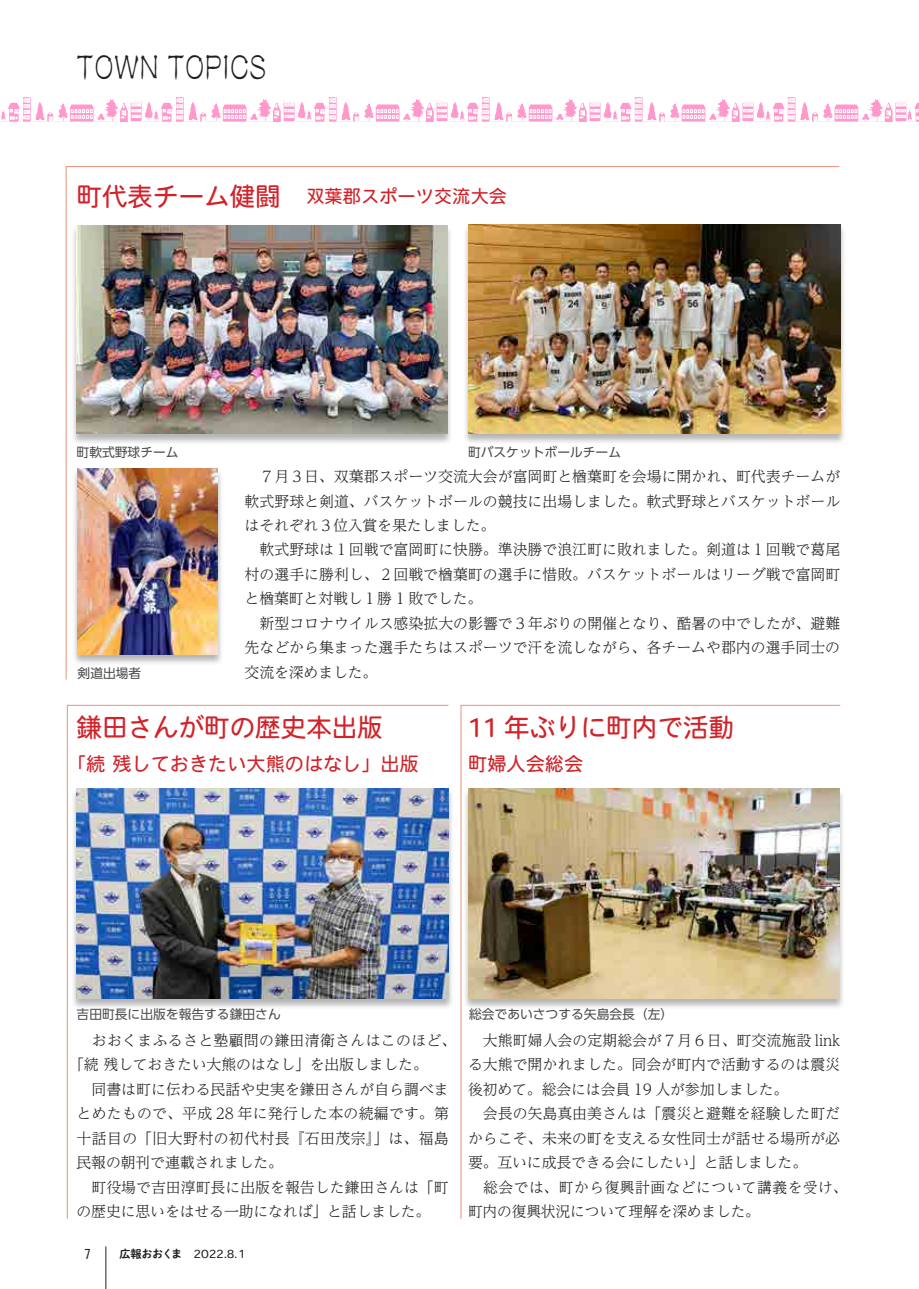
<style>
.page{position:relative;width:919px;height:1289px;background:#fff}
.page>*{position:absolute;margin:0;border:0;box-sizing:border-box;transform-origin:0 0}
.t1{font:31.95px "Reisho E1 Std";color:#231f20;scale:.8 1}
.t2{font:25.5px "Heisei Maru Go Std W4";color:#d1232a}
.t3{font:19.2px "Heisei Maru Go Std W4";color:#d1232a}
.t4{font:18px "Heisei Maru Go Std W4";letter-spacing:.01em;color:#d1232a}
.t5{font:300 14.85px/24.5px "UD Reimin Pr 6 N";color:#231f20}
.t6{font:300 14.85px "UD Reimin Pr 6 N";letter-spacing:.02em;color:#231f20}
.t7{font:300 14.85px "UD Reimin Pr 6 N";letter-spacing:.025em;color:#231f20}
.t8{font:13.8px "Heisei Maru Go Std W4";color:#231f20;scale:.8 1}
.t9{font:12.75px "UD Shin Go Pr 6 N";color:#4b4c4d}
.t10{font:11.1px "Heisei Maru Go Std W4";color:#231f20}
.t11{font:11.1px "P Shuei NM Go Std N B";letter-spacing:-.035em;color:#231f20}
</style>
<div class="page">
<svg style="left:0;top:97px;width:919px;height:25px"></svg>
<div style="left:71px;top:787px;width:383px;height:222px;background:#231f20;opacity:.33"></div>
<img style="left:77px;top:788px;width:372px;height:210px">
<hr style="left:67px;top:705px;width:381px;height:1px;background:#e59279">
<hr style="left:67px;top:705px;width:1px;height:513px;background:#e59279">
<hr style="left:66px;top:166px;width:773px;height:1px;background:#e59279">
<hr style="left:66px;top:166px;width:1px;height:513px;background:#e59279">
<div style="left:71px;top:224px;width:382px;height:220px;background:#231f20;opacity:.33"></div>
<img style="left:77px;top:225px;width:370px;height:209px">
<div style="left:72px;top:468px;width:151px;height:197px;background:#231f20;opacity:.33"></div>
<img style="left:78px;top:469px;width:140px;height:185px">
<div style="left:462px;top:224px;width:383px;height:220px;background:#231f20;opacity:.33"></div>
<img style="left:468px;top:224px;width:372px;height:210px">
<div style="left:463px;top:787px;width:381px;height:222px;background:#231f20;opacity:.33"></div>
<img style="left:468px;top:788px;width:371px;height:210px">
<hr style="left:460px;top:705px;width:380px;height:1px;background:#e59279">
<hr style="left:460px;top:705px;width:1px;height:513px;background:#e59279">
<hr style="left:106px;top:1246px;width:1px;height:42px;background:#231f20">
<h1 class="t1" style="left:77px;top:44px;width:239px">TOWN TOPICS</h1>
<h2 class="t2" style="left:77px;top:179px;width:231px">町代表チーム健闘　</h2>
<p class="t4" style="left:306px;top:184px;width:202px">双葉郡スポーツ交流大会</p>
<p class="t9" style="left:77px;top:441px;width:104px">町軟式野球チーム</p>
<p class="t9" style="left:78px;top:663px;width:65px">剣道出場者</p>
<p class="t9" style="left:468px;top:441px;width:155px">町バスケットボールチーム</p>
<p class="t5" style="left:244px;top:463px;width:597px">　７月３日、双葉郡スポーツ交流大会が富岡町と楢葉町を会場に開かれ、町代表チームが軟式野球と剣道、バスケットボールの競技に出場しました。軟式野球とバスケットボールはそれぞれ３位入賞を果たしました。<br>　軟式野球は１回戦で富岡町に快勝。準決勝で浪江町に敗れました。剣道は１回戦で葛尾村の選手に勝利し、２回戦で楢葉町の選手に惜敗。バスケットボールはリーグ戦で富岡町と楢葉町と対戦し１勝 1 敗でした。<br>　新型コロナウイルス感染拡大の影響で３年ぶりの開催となり、酷暑の中でしたが、避難先などから集まった選手たちはスポーツで汗を流しながら、各チームや郡内の選手同士の交流を深めました。</p>
<h2 class="t2" style="left:77px;top:710px;width:308px">鎌田さんが町の歴史本出版</h2>
<p class="t3" style="left:67px;top:750px;width:353px">「続残しておきたい大熊のはなし」出版</p>
<h2 class="t2" style="left:468px;top:710px;width:267px">11 年ぶりに町内で活動</h2>
<p class="t3" style="left:468px;top:750px;width:116px">町婦人会総会</p>
<p class="t9" style="left:77px;top:1004px;width:206px">吉田町長に出版を報告する鎌田さん</p>
<p class="t6" style="left:77px;top:1028px;width:381px">　おおくまふるさと塾顧問の鎌田清衛さんはこのほど、</p>
<p class="t5" style="left:69px;top:1051px;width:360px">「続残しておきたい大熊のはなし」を出版しました。</p>
<p class="t5" style="left:77px;top:1076px;width:374px">　同書は町に伝わる民話や史実を鎌田さんが自ら調べま</p>
<p class="t5" style="left:77px;top:1100px;width:374px">とめたもので、平成 28 年に発行した本の続編です。第</p>
<p class="t7" style="left:77px;top:1125px;width:374px">十話目の「旧大野村の初代村長『石田茂宗』」は、福島</p>
<p class="t5" style="left:77px;top:1149px;width:208px">民報の朝刊で連載されました。</p>
<p class="t5" style="left:77px;top:1174px;width:373px">　町役場で吉田淳町長に出版を報告した鎌田さんは「町</p>
<p class="t5" style="left:77px;top:1198px;width:355px">の歴史に思いをはせる一助になれば」と話しました。</p>
<p class="t8" style="left:84px;top:1243px;width:10px">7</p>
<p class="t11" style="left:119px;top:1245px;width:64px">広報おおくま</p>
<p class="t10" style="left:193px;top:1245px;width:53px">2022.8.1</p>
<p class="t9" style="left:469px;top:1004px;width:206px">総会であいさつする矢島会長（左(</p>
<p class="t5" style="left:468px;top:1027px;width:381px">　大熊町婦人会の定期総会が７月６日、町交流施設 linkる大熊で開かれました。同会が町内で活動するのは震災後初めて。総会には会員 19 人が参加しました。<br>　会長の矢島真由美さんは「震災と避難を経験した町だからこそ、未来の町を支える女性同士が話せる場所が必要。互いに成長できる会にしたい」と話しました。<br>　総会では、町から復興計画などについて講義を受け、町内の復興状況について理解を深めました。</p>
</div>
